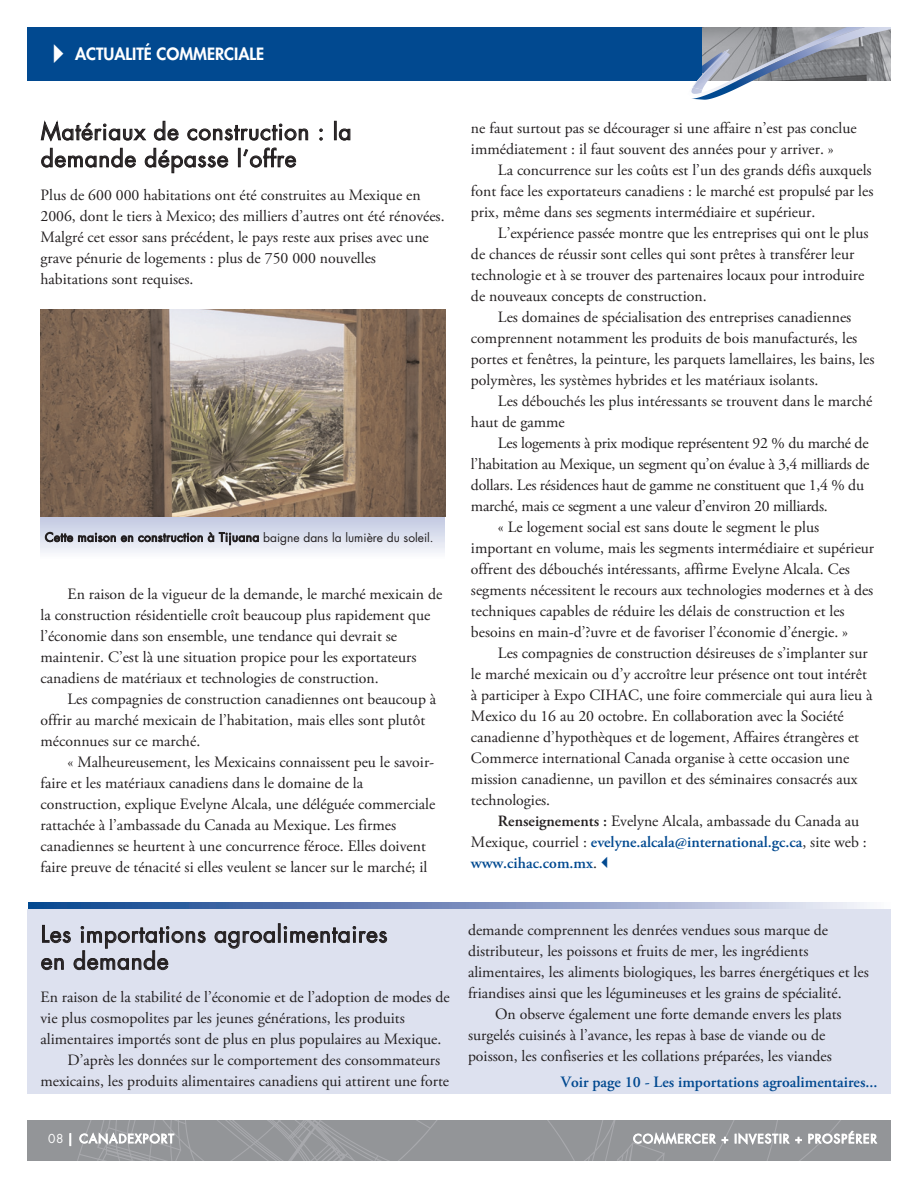
<style>
.page{position:relative;width:918px;height:1188px;background:#fff}
.page>*{position:absolute;margin:0;border:0;box-sizing:border-box;transform-origin:0 0}
.t1{font:22.5px/27px "Futura LT";letter-spacing:.03em;color:#231f20}
.t2{font:800 16.5px "Futura LT";color:#fff}
.t3{font:15.75px/21px "Adobe Garamond Pro";color:#231f20}
.t4{font:600 15.75px "Adobe Garamond Pro";color:#014990}
.t5{font:12px "Futura LT";letter-spacing:.03em;color:#231f20}
.t6{font:12px "Futura LT";letter-spacing:.08em;color:#fff}
.s1{font-weight:600}
.s2{font-weight:400;color:#231f20}
</style>
<div class="page">
<div style="left:27px;top:27px;width:864px;height:54px;background:#014990"></div>
<svg style="left:691px;top:27px;width:200px;height:72px"></svg>
<div style="left:694px;top:65px;width:8px;height:9px;background:#014990"></div>
<svg style="left:29px;top:1120px;width:862px;height:41px;background:#949699"></svg>
<div style="left:27px;top:909px;width:864px;height:185px;background:#dde1ef"></div>
<div style="left:607px;top:902px;width:285px;height:7px;background:#9facd1"></div>
<div style="left:621px;top:902px;width:271px;height:7px;background:#a3afd3"></div>
<div style="left:638px;top:902px;width:254px;height:7px;background:#a8b3d5"></div>
<div style="left:654px;top:902px;width:238px;height:7px;background:#acb7d7"></div>
<div style="left:665px;top:902px;width:227px;height:7px;background:#b0bad9"></div>
<div style="left:678px;top:902px;width:214px;height:7px;background:#b4bcda"></div>
<div style="left:692px;top:902px;width:200px;height:7px;background:#b8c0dc"></div>
<div style="left:705px;top:902px;width:187px;height:7px;background:#bcc4df"></div>
<div style="left:715px;top:902px;width:177px;height:7px;background:#c0c7e1"></div>
<div style="left:729px;top:902px;width:163px;height:7px;background:#c4cae2"></div>
<div style="left:742px;top:902px;width:150px;height:7px;background:#c8cde4"></div>
<div style="left:752px;top:902px;width:140px;height:7px;background:#cbd2e7"></div>
<div style="left:766px;top:902px;width:126px;height:7px;background:#cfd5e8"></div>
<div style="left:776px;top:902px;width:116px;height:7px;background:#d3d9eb"></div>
<div style="left:789px;top:902px;width:103px;height:7px;background:#d8dded"></div>
<div style="left:803px;top:902px;width:89px;height:7px;background:#dde1ee"></div>
<div style="left:813px;top:902px;width:79px;height:7px;background:#e1e5f1"></div>
<div style="left:823px;top:902px;width:69px;height:7px;background:#e5e8f2"></div>
<div style="left:833px;top:902px;width:59px;height:7px;background:#e9ebf4"></div>
<div style="left:847px;top:902px;width:45px;height:7px;background:#edf0f7"></div>
<div style="left:857px;top:902px;width:35px;height:7px;background:#f1f3f8"></div>
<div style="left:867px;top:902px;width:25px;height:7px;background:#f5f7fa"></div>
<div style="left:877px;top:902px;width:15px;height:7px;background:#f9f9fc"></div>
<div style="left:884px;top:902px;width:8px;height:7px;background:#fcfdfe"></div>
<div style="left:40px;top:517px;width:406px;height:41px;background:#c3c9e2"></div>
<div style="left:40px;top:521px;width:406px;height:37px;background:#c8cde4"></div>
<div style="left:40px;top:524px;width:406px;height:34px;background:#cbd1e6"></div>
<div style="left:40px;top:527px;width:406px;height:31px;background:#cfd5e8"></div>
<div style="left:40px;top:530px;width:406px;height:28px;background:#d3d9eb"></div>
<div style="left:40px;top:533px;width:406px;height:25px;background:#d8dded"></div>
<div style="left:40px;top:537px;width:406px;height:21px;background:#dde1ee"></div>
<div style="left:40px;top:539px;width:406px;height:19px;background:#e1e4f0"></div>
<div style="left:40px;top:542px;width:406px;height:16px;background:#e5e8f2"></div>
<div style="left:40px;top:544px;width:406px;height:14px;background:#e9ebf4"></div>
<div style="left:40px;top:548px;width:406px;height:10px;background:#edf0f7"></div>
<div style="left:40px;top:550px;width:406px;height:8px;background:#f1f3f8"></div>
<div style="left:40px;top:553px;width:406px;height:5px;background:#f5f7fa"></div>
<hr style="left:40px;top:555px;width:406px;height:3px;background:#f9f9fc">
<hr style="left:40px;top:557px;width:406px;height:1px;background:#fcfdfe">
<img style="left:40px;top:309px;width:406px;height:208px">
<p class="t2" style="left:75px;top:46px;width:191px">ACTUALITÉ COMMERCIALE</p>
<h1 class="t1" style="left:41px;top:120px;width:312px">Matériaux de construction : la demande dépasse l’offre</h1>
<p class="t3" style="left:40px;top:185px;width:406px">Plus de 600 000 habitations ont été construites au Mexique en 2006, dont le tiers à Mexico; des milliers d’autres ont été rénovées.<br>Malgré cet essor sans précédent, le pays reste aux prises avec une grave pénurie de logements : plus de 750 000 nouvelles habitations sont requises.</p>
<p class="t5" style="left:45px;top:532px;width:390px">Cette maison en construction à Tijuana baigne dans la lumière du soleil.</p>
<p class="t3" style="left:40px;top:584px;width:403px;text-indent:27px">En raison de la vigueur de la demande, le marché mexicain de la construction résidentielle croît beaucoup plus rapidement que l’économie dans son ensemble, une tendance qui devrait se maintenir. C’est là une situation propice pour les exportateurs canadiens de matériaux et technologies de construction.</p>
<p class="t3" style="left:40px;top:689px;width:397px;text-indent:27px">Les compagnies de construction canadiennes ont beaucoup à offrir au marché mexicain de l’habitation, mais elles sont plutôt méconnues sur ce marché.</p>
<p class="t3" style="left:40px;top:752px;width:396px;text-indent:27px">« Malheureusement, les Mexicains connaissent peu le savoir&shy;faire et les matériaux canadiens dans le domaine de la construction, explique Evelyne Alcala, une déléguée commerciale rattachée à l’ambassade du Canada au Mexique. Les firmes canadiennes se heurtent à une concurrence féroce. Elles doivent faire preuve de ténacité si elles veulent se lancer sur le marché; il</p>
<p class="t3" style="left:471px;top:119px;width:387px">ne faut surtout pas se décourager si une affaire n’est pas conclue immédiatement : il faut souvent des années pour y arriver. »</p>
<p class="t3" style="left:471px;top:161px;width:404px;text-align:justify;text-indent:27px">La concurrence sur les coûts est l’un des grands défis auxquels font face les exportateurs canadiens : le marché est propulsé par les prix, même dans ses segments intermédiaire et supérieur.</p>
<p class="t3" style="left:471px;top:224px;width:399px;text-indent:27px">L’expérience passée montre que les entreprises qui ont le plus de chances de réussir sont celles qui sont prêtes à transférer leur technologie et à se trouver des partenaires locaux pour introduire de nouveaux concepts de construction.</p>
<p class="t3" style="left:471px;top:308px;width:405px;text-indent:27px">Les domaines de spécialisation des entreprises canadiennes comprennent notamment les produits de bois manufacturés, les portes et fenêtres, la peinture, les parquets lamellaires, les bains, les polymères, les systèmes hybrides et les matériaux isolants.</p>
<p class="t3" style="left:471px;top:392px;width:403px;text-indent:27px">Les débouchés les plus intéressants se trouvent dans le marché haut de gamme</p>
<p class="t3" style="left:498px;top:434px;width:372px">Les logements à prix modique représentent 92 % du marché de</p>
<p class="t3" style="left:471px;top:455px;width:400px">l’habitation au Mexique, un segment qu’on évalue à 3,4 milliards de</p>
<p class="t3" style="left:471px;top:476px;width:395px">dollars. Les résidences haut de gamme ne constituent que 1,4 % du</p>
<p class="t3" style="left:471px;top:497px;width:358px">marché, mais ce segment a une valeur d’environ 20 milliards.</p>
<p class="t3" style="left:498px;top:518px;width:323px">« Le logement social est sans doute le segment le plus</p>
<p class="t3" style="left:471px;top:539px;width:405px">important en volume, mais les segments intermédiaire et supérieur</p>
<p class="t3" style="left:471px;top:560px;width:381px">offrent des débouchés intéressants, affirme Evelyne Alcala. Ces</p>
<p class="t3" style="left:471px;top:581px;width:404px">segments nécessitent le recours aux technologies modernes et à des</p>
<p class="t3" style="left:471px;top:602px;width:375px">techniques capables de réduire les délais de construction et les</p>
<p class="t3" style="left:471px;top:623px;width:379px">besoins en main-d’?uvre et de favoriser l’économie d’énergie. »</p>
<p class="t3" style="left:498px;top:644px;width:371px">Les compagnies de construction désireuses de s’implanter sur</p>
<p class="t3" style="left:471px;top:665px;width:397px">le marché mexicain ou d’y accroître leur présence ont tout intérêt</p>
<p class="t3" style="left:471px;top:686px;width:403px">à participer à Expo CIHAC, une foire commerciale qui aura lieu à</p>
<p class="t3" style="left:471px;top:707px;width:374px">Mexico du 16 au 20 octobre. En collaboration avec la Société</p>
<p class="t3" style="left:471px;top:728px;width:390px">canadienne d’hypothèques et de logement, Affaires étrangères et</p>
<p class="t3" style="left:471px;top:749px;width:380px">Commerce international Canada organise à cette occasion une</p>
<p class="t3" style="left:471px;top:770px;width:388px">mission canadienne, un pavillon et des séminaires consacrés aux</p>
<p class="t3" style="left:471px;top:791px;width:81px">technologies.</p>
<p class="t3" style="left:498px;top:812px;width:363px"><span class="s1">Renseignements :</span> Evelyne Alcala, ambassade du Canada au</p>
<p class="t4" style="left:471px;top:836px;width:397px"><span class="s2">Mexique, courriel :</span> evelyne.alcala@international.gc.ca<span class="s2">, site web :</span></p>
<p class="t4" style="left:471px;top:857px;width:128px">www.cihac.com.mx<span class="s2">.</span></p>
<h1 class="t1" style="left:41px;top:923px;width:348px">Les importations agroalimentaires en demande</h1>
<p class="t3" style="left:40px;top:988px;width:411px">En raison de la stabilité de l’économie et de l’adoption de modes de</p>
<p class="t3" style="left:40px;top:1009px;width:366px">vie plus cosmopolites par les jeunes générations, les produits</p>
<p class="t3" style="left:40px;top:1030px;width:402px">alimentaires importés sont de plus en plus populaires au Mexique.</p>
<p class="t3" style="left:68px;top:1051px;width:374px">D’après les données sur le comportement des consommateurs</p>
<p class="t3" style="left:40px;top:1072px;width:410px">mexicains, les produits alimentaires canadiens qui attirent une forte</p>
<p class="t3" style="left:468px;top:921px;width:362px">demande comprennent les denrées vendues sous marque de</p>
<p class="t3" style="left:468px;top:942px;width:342px">distributeur, les poissons et fruits de mer, les ingrédients</p>
<p class="t3" style="left:468px;top:963px;width:402px">alimentaires, les aliments biologiques, les barres énergétiques et les</p>
<p class="t3" style="left:468px;top:984px;width:375px">friandises ainsi que les légumineuses et les grains de spécialité.</p>
<p class="t3" style="left:495px;top:1005px;width:348px">On observe également une forte demande envers les plats</p>
<p class="t3" style="left:468px;top:1026px;width:359px">surgelés cuisinés à l’avance, les repas à base de viande ou de</p>
<p class="t3" style="left:468px;top:1047px;width:365px">poisson, les confiseries et les collations préparées, les viandes</p>
<p class="t4" style="left:561px;top:1075px;width:318px">Voir page 10 - Les importations agroalimentaires...</p>
<p class="t6" style="left:48px;top:1133px;width:127px">08 | CANADEXPORT</p>
<p class="t6" style="left:633px;top:1133px;width:245px">COMMERCER + INVESTIR + PROSPÉRER</p>
</div>
